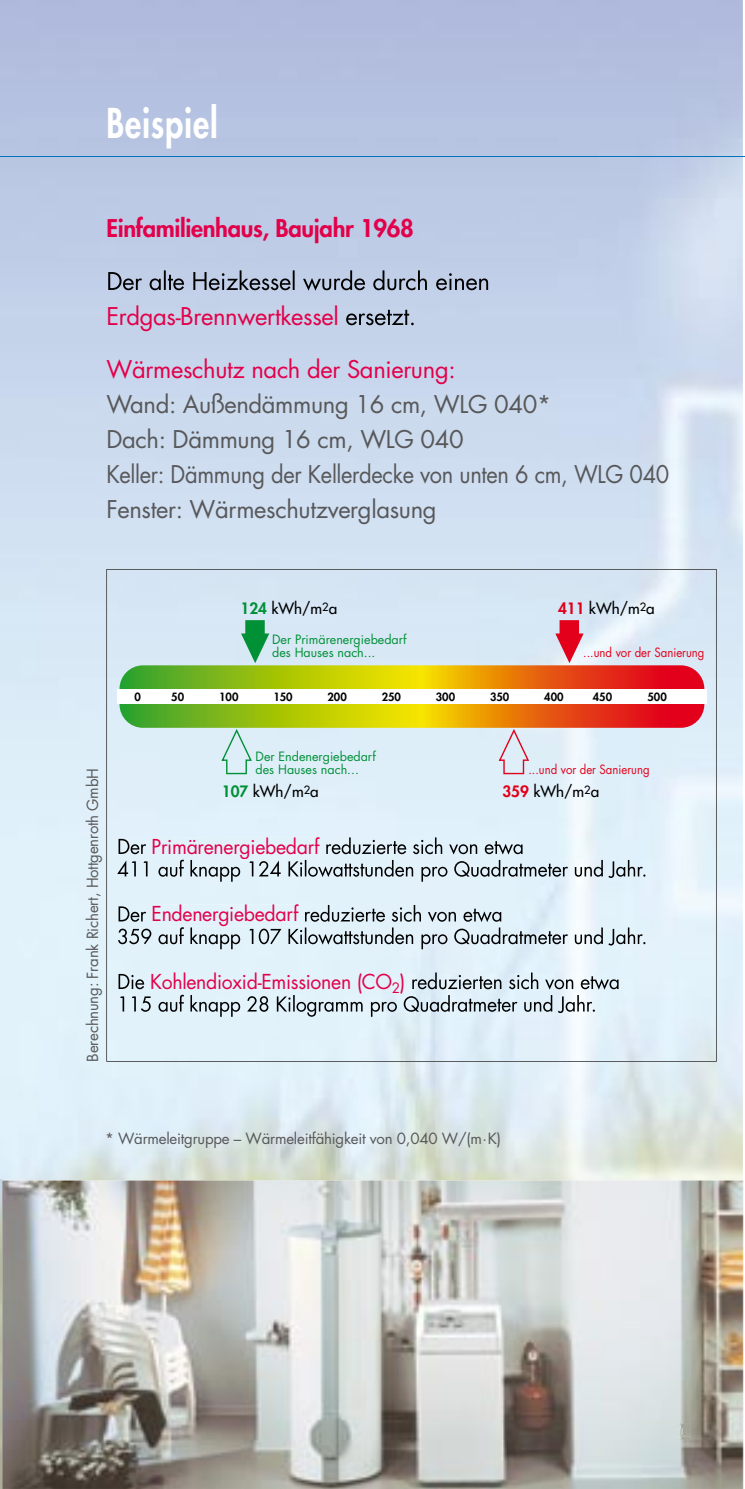
<style>
.page{position:relative;width:745px;height:1489px;background:#fff}
.page>*{position:absolute;margin:0;border:0;box-sizing:border-box;transform-origin:0 0}
.t1{font:800 40px "Futura";letter-spacing:.03em;color:#fff;scale:.8 1}
.t2{font:23.75px/35px "Futura";letter-spacing:-.015em;color:#58585a}
.t3{font:23.75px "Futura";letter-spacing:-.015em;color:#e3004a}
.t4{font:800 23.75px "Futura";letter-spacing:-.015em;color:#e3004a}
.t5{font:20px "Futura";letter-spacing:-.015em;color:#e3004a}
.t6{font:15.25px "Futura";color:#000}
.t7{font:15px "Futura";letter-spacing:-.015em;color:#58585a}
.t8{font:12.5px/12.5px "Futura";color:#009036}
.t9{font:12.5px "Futura";color:#e2001a;scale:.91 1}
.t10{font:800 11px "Futura";color:#000}
.s1{font-weight:800;color:#009036}
.s2{font-weight:800;color:#e2001a}
</style>
<div class="page">
<img style="left:0;top:0;width:742px;height:1179px">
<hr style="left:0;top:156px;width:744px;height:1px;background:#0074bb">
<img style="left:2px;top:1180px;width:740px;height:308px">
<img style="left:678px;top:1423px;width:10px;height:15px">
<img style="left:106px;top:569px;width:610px;height:492px">
<img style="left:108px;top:270px;width:381px;height:21px">
<img style="left:338px;top:310px;width:75px;height:15px">
<img style="left:118px;top:838px;width:28px;height:16px">
<img style="left:320px;top:837px;width:203px;height:17px">
<svg style="left:319px;top:837px;width:1px;height:17px"></svg>
<img style="left:117px;top:859px;width:527px;height:22px">
<img style="left:118px;top:906px;width:28px;height:15px">
<img style="left:299px;top:904px;width:203px;height:18px">
<svg style="left:298px;top:904px;width:1px;height:18px"></svg>
<img style="left:118px;top:927px;width:526px;height:22px">
<img style="left:118px;top:973px;width:26px;height:16px">
<img style="left:405px;top:972px;width:214px;height:17px">
<img style="left:120px;top:994px;width:474px;height:22px">
<h1 class="t1" style="left:106px;top:98px;width:141px">Beispiel</h1>
<p class="t4" style="left:106px;top:214px;width:309px">Einfamilienhaus, Baujahr 1968</p>
<p class="t3" style="left:106px;top:301px;width:234px">Erdgas-Brennwertkessel</p>
<p class="t3" style="left:106px;top:353px;width:350px">Wärmeschutz nach der Sanierung:</p>
<p class="t2" style="left:106px;top:386px;width:564px">Wand: Außendämmung 16 cm, WLG 040*<br>Dach: Dämmung 16 cm, WLG 040<br>Keller: Dämmung der Kellerdecke von unten 6 cm, WLG 040<br>Fenster: Wärmeschutzverglasung</p>
<p class="t6" style="left:240px;top:599px;width:98px"><span class="s1">124</span> kWh/m<sup>2</sup>a</p>
<p class="t8" style="left:272px;top:633px;width:136px">Der Primärenergiebedarf des Hauses nach...</p>
<p class="t6" style="left:557px;top:599px;width:98px"><span class="s2">411</span> kWh/m<sup>2</sup>a</p>
<p class="t9" style="left:583px;top:644px;width:135px">...und vor der Sanierung</p>
<p class="t7" style="left:83px;top:1061px;width:295px;rotate:-90deg">Berechnung: Frank Richert, Hottgenroth GmbH</p>
<p class="t10" style="left:134px;top:689px;width:8px">0</p>
<p class="t10" style="left:171px;top:689px;width:14px">50</p>
<p class="t10" style="left:219px;top:689px;width:21px">100</p>
<p class="t10" style="left:273px;top:689px;width:21px">150</p>
<p class="t10" style="left:327px;top:689px;width:21px">200</p>
<p class="t10" style="left:381px;top:689px;width:21px">250</p>
<p class="t10" style="left:435px;top:689px;width:21px">300</p>
<p class="t10" style="left:489px;top:689px;width:21px">350</p>
<p class="t10" style="left:544px;top:689px;width:21px">400</p>
<p class="t10" style="left:592px;top:689px;width:21px">450</p>
<p class="t10" style="left:647px;top:689px;width:21px">500</p>
<p class="t8" style="left:255px;top:750px;width:122px">Der Endenergiebedarf des Hauses nach...</p>
<p class="t6" style="left:222px;top:781px;width:98px"><span class="s1">107</span> kWh/m<sup>2</sup>a</p>
<p class="t5" style="left:151px;top:833px;width:169px">Primärenergiebedarf</p>
<p class="t5" style="left:151px;top:901px;width:148px">Endenergiebedarf</p>
<p class="t5" style="left:150px;top:968px;width:257px">Kohlendioxid-Emissionen (CO<sub>2</sub>)</p>
<p class="t9" style="left:528px;top:761px;width:135px">...und vor der Sanierung</p>
<p class="t6" style="left:502px;top:781px;width:98px"><span class="s2">359</span> kWh/m<sup>2</sup>a</p>
<p class="t7" style="left:105px;top:1129px;width:397px">* Wärmeleitgruppe – Wärmeleitfähigkeit von 0,040 W/(m·K)</p>
</div>
